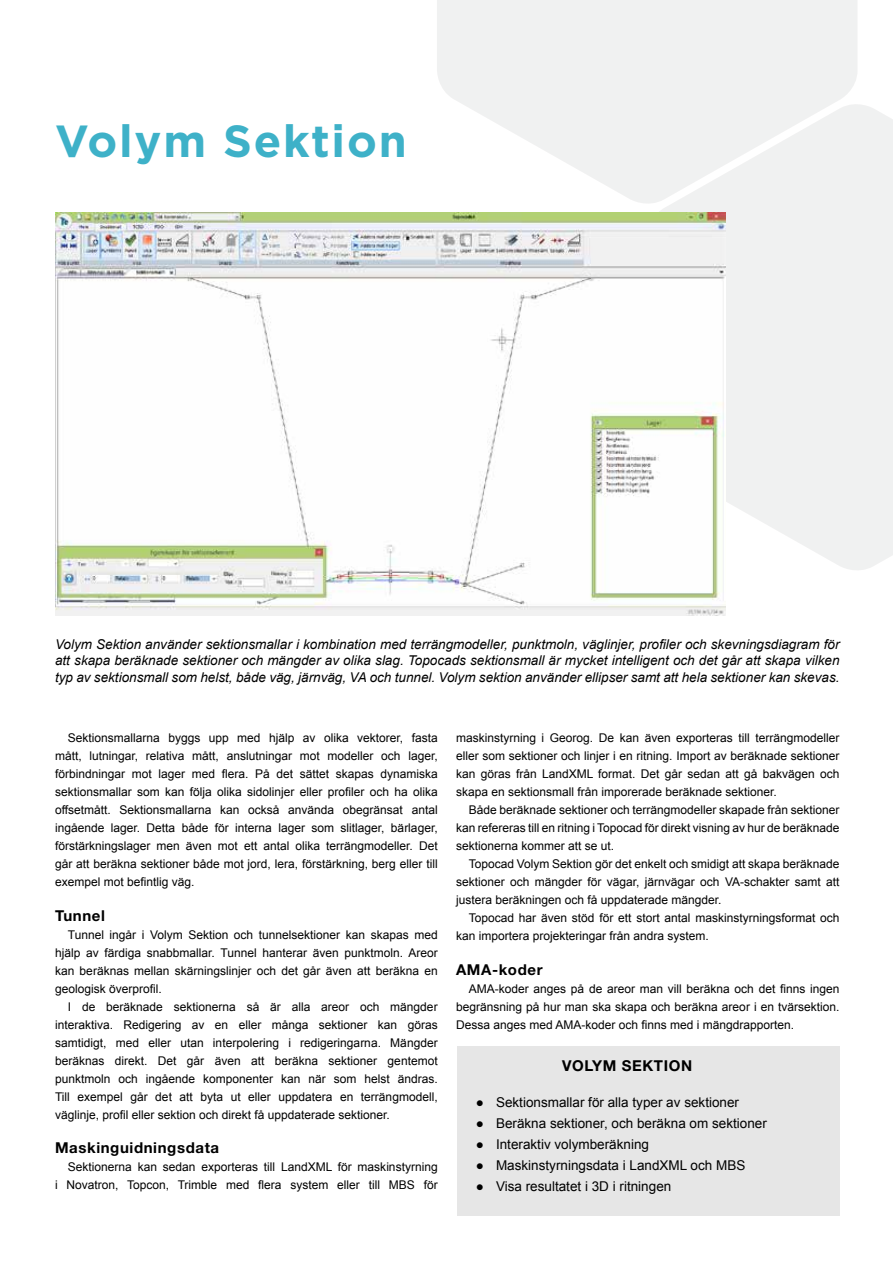
<style>
.page{position:relative;width:893px;height:1263px;background:#fff}
.page>*{position:absolute;margin:0;border:0;box-sizing:border-box;transform-origin:0 0}
.t1{font:700 45px "Gotham";letter-spacing:.04em;color:#3eb1c8}
.t2{font:700 15px "Helvetica Neue LT Std";letter-spacing:.04em;color:#000}
.t3{font:italic 13.5px/16.5px "Arial";color:#000;text-align:justify}
.t4{font:13.5px "Arial";color:#000}
.t5{font:12px/18px "Arial";color:#000;text-align:justify}
</style>
<div class="page">
<svg style="left:437px;top:0;width:420px;height:203px;fill:#f0f1f1"></svg>
<div style="left:646px;top:104px;width:247px;height:466px;background:#f0f1f1"></div>
<img style="left:55px;top:212px;width:670px;height:403px">
<div style="left:458px;top:1046px;width:382px;height:169px;background:#e6e6e6"></div>
<h1 class="t1" style="left:55px;top:111px;width:353px">Volym Sektion</h1>
<p class="t3" style="left:55px;top:636px;width:786px">Volym Sektion använder sektionsmallar i kombination med terrängmodeller, punktmoln, väglinjer, profiler och skevningsdiagram för att skapa beräknade sektioner och mängder av olika slag. Topocads sektionsmall är mycket intelligent och det går att skapa vilken typ av sektionsmall som helst, både väg, järnväg, VA och tunnel. Volym sektion använder ellipser samt att hela sektioner kan skevas.</p>
<p class="t5" style="left:55px;top:729px;width:384px;text-indent:13px">Sektionsmallarna byggs upp med hjälp av olika vektorer, fasta mått, lutningar, relativa mått, anslutningar mot modeller och lager, förbindningar mot lager med flera. På det sättet skapas dynamiska sektionsmallar som kan följa olika sidolinjer eller profiler och ha olika offsetmått. Sektionsmallarna kan också använda obegränsat antal ingående lager. Detta både för interna lager som slitlager, bärlager, förstärkningslager men även mot ett antal olika terrängmodeller. Det går att beräkna sektioner både mot jord, lera, förstärkning, berg eller till exempel mot befintlig väg.</p>
<p class="t2" style="left:55px;top:906px;width:51px">Tunnel</p>
<p class="t5" style="left:55px;top:925px;width:384px;text-indent:13px">Tunnel ingår i Volym Sektion och tunnelsektioner kan skapas med hjälp av färdiga snabbmallar. Tunnel hanterar även punktmoln. Areor kan beräknas mellan skärningslinjer och det går även att beräkna en geologisk överprofil.</p>
<p class="t5" style="left:55px;top:997px;width:384px;text-indent:13px">I de beräknade sektionerna så är alla areor och mängder interaktiva. Redigering av en eller många sektioner kan göras samtidigt, med eller utan interpolering i redigeringarna. Mängder beräknas direkt. Det går även att beräkna sektioner gentemot punktmoln och ingående komponenter kan när som helst ändras.<br>Till exempel går det att byta ut eller uppdatera en terrängmodell, väglinje, profil eller sektion och direkt få uppdaterade sektioner.</p>
<p class="t2" style="left:55px;top:1139px;width:166px">Maskinguidningsdata</p>
<p class="t5" style="left:55px;top:1158px;width:384px;text-align:right">Sektionerna kan sedan exporteras till LandXML för maskinstyrning<br>i Novatron, Topcon, Trimble med flera system eller till MBS för</p>
<p class="t5" style="left:456px;top:729px;width:385px">maskinstyrning i Georog. De kan även exporteras till terrängmodeller eller som sektioner och linjer i en ritning. Import av beräknade sektioner kan göras från LandXML format. Det går sedan att gå bakvägen och skapa en sektionsmall från imporerade beräknade sektioner.</p>
<p class="t5" style="left:456px;top:801px;width:385px;text-indent:13px">Både beräknade sektioner och terrängmodeller skapade från sektioner kan refereras till en ritning i Topocad för direkt visning av hur de beräknade sektionerna kommer att se ut.</p>
<p class="t5" style="left:456px;top:855px;width:385px;text-indent:13px">Topocad Volym Sektion gör det enkelt och smidigt att skapa beräknade sektioner och mängder för vägar, järnvägar och VA-schakter samt att justera beräkningen och få uppdaterade mängder.</p>
<p class="t5" style="left:456px;top:909px;width:385px;text-indent:13px">Topocad har även stöd för ett stort antal maskinstyrningsformat och kan importera projekteringar från andra system.</p>
<p class="t2" style="left:456px;top:960px;width:88px">AMA-koder</p>
<p class="t5" style="left:456px;top:979px;width:385px;text-indent:13px">AMA-koder anges på de areor man vill beräkna och det finns ingen begränsning på hur man ska skapa och beräkna areor i en tvärsektion.<br>Dessa anges med AMA-koder och finns med i mängdrapporten.</p>
<p class="t2" style="left:562px;top:1056px;width:131px">VOLYM SEKTION</p>
<p class="t4" style="left:476px;top:1092px;width:265px">● Sektionsmallar för alla typer av sektioner</p>
<p class="t4" style="left:476px;top:1113px;width:293px">● Beräkna sektioner, och beräkna om sektioner</p>
<p class="t4" style="left:476px;top:1134px;width:175px">● Interaktiv volymberäkning</p>
<p class="t4" style="left:476px;top:1155px;width:271px">● Maskinstyrningsdata i LandXML och MBS</p>
<p class="t4" style="left:476px;top:1176px;width:197px">● Visa resultatet i 3D i ritningen</p>
</div>
